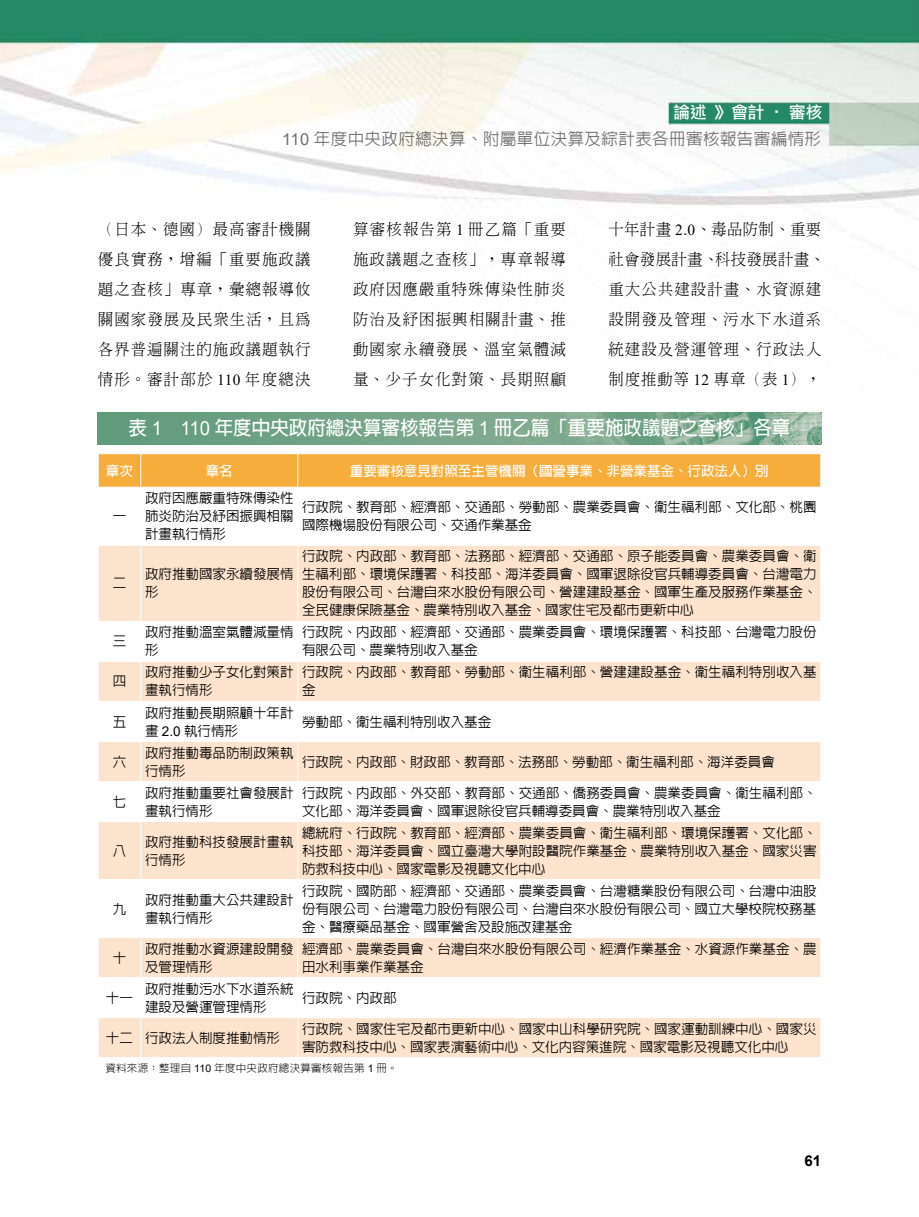
<style>
.page{position:relative;width:919px;height:1217px;background:#fff}
.page>*{position:absolute;margin:0;border:0;box-sizing:border-box;transform-origin:0 0}
.t1{font:700 19.5px "Lin Gothic";color:#fff;scale:.95 1}
.t2{font:500 16.5px "Lin Gothic";letter-spacing:.025em;color:#727171}
.t3{font:16.5px "DF Li Hei Md WIN BF";color:#fff}
.t4{font:300 15.3px/30px "Inn Ming";letter-spacing:.075em;color:#000;text-align:justify}
.t5{font:700 15px "Arial";color:#000}
.t6{font:500 13.5px/18px "Lin Gothic";color:#000}
.t7{font:700 13.5px "Lin Gothic";color:#fff}
.t8{font:300 10.5px "Lin Gothic";letter-spacing:.025em;color:#000}
.s1{font-family:"Arial";font-weight:400}
.s2{font-family:"Times New Roman";font-weight:400}
</style>
<div class="page">
<img style="left:0;top:0;width:918px;height:488px">
<img style="left:98px;top:412px;width:723px;height:32px">
<div style="left:99px;top:454px;width:721px;height:32px;background:#f6ad3c"></div>
<div style="left:99px;top:546px;width:721px;height:74px;background:#fce3cd"></div>
<svg style="left:99px;top:662px;width:721px;height:395px;fill:#fce3cd"></svg>
<hr style="left:98px;top:453px;width:43px;height:1px;background:#fff">
<hr style="left:98px;top:454px;width:1px;height:32px;background:#fff">
<hr style="left:141px;top:453px;width:157px;height:1px;background:#fff">
<hr style="left:140px;top:454px;width:1px;height:32px;background:#fff">
<hr style="left:298px;top:453px;width:523px;height:1px;background:#fff">
<hr style="left:297px;top:454px;width:1px;height:32px;background:#fff">
<hr style="left:820px;top:454px;width:1px;height:32px;background:#fff">
<hr style="left:98px;top:486px;width:43px;height:1px;background:#fff">
<hr style="left:98px;top:487px;width:1px;height:57px;background:#fff">
<hr style="left:141px;top:486px;width:157px;height:1px;background:#fff">
<hr style="left:140px;top:487px;width:1px;height:57px;background:#fff">
<hr style="left:298px;top:486px;width:523px;height:1px;background:#fff">
<hr style="left:297px;top:487px;width:1px;height:57px;background:#fff">
<hr style="left:820px;top:487px;width:1px;height:57px;background:#fff">
<hr style="left:140px;top:545px;width:1px;height:75px;background:#fff">
<hr style="left:297px;top:545px;width:1px;height:75px;background:#fff">
<hr style="left:140px;top:661px;width:1px;height:39px;background:#fff">
<hr style="left:297px;top:661px;width:1px;height:39px;background:#fff">
<hr style="left:98px;top:700px;width:43px;height:1px;background:#fff">
<hr style="left:141px;top:700px;width:157px;height:1px;background:#fff">
<hr style="left:140px;top:701px;width:1px;height:39px;background:#fff">
<hr style="left:298px;top:700px;width:523px;height:1px;background:#fff">
<hr style="left:297px;top:701px;width:1px;height:39px;background:#fff">
<hr style="left:98px;top:740px;width:43px;height:1px;background:#fff">
<hr style="left:141px;top:740px;width:157px;height:1px;background:#fff">
<hr style="left:140px;top:741px;width:1px;height:39px;background:#fff">
<hr style="left:298px;top:740px;width:523px;height:1px;background:#fff">
<hr style="left:297px;top:741px;width:1px;height:39px;background:#fff">
<hr style="left:98px;top:780px;width:43px;height:1px;background:#fff">
<hr style="left:141px;top:780px;width:157px;height:1px;background:#fff">
<hr style="left:140px;top:781px;width:1px;height:40px;background:#fff">
<hr style="left:298px;top:780px;width:523px;height:1px;background:#fff">
<hr style="left:297px;top:781px;width:1px;height:40px;background:#fff">
<hr style="left:98px;top:821px;width:43px;height:1px;background:#fff">
<hr style="left:141px;top:821px;width:157px;height:1px;background:#fff">
<hr style="left:140px;top:821px;width:1px;height:58px;background:#fff">
<hr style="left:298px;top:821px;width:523px;height:1px;background:#fff">
<hr style="left:297px;top:821px;width:1px;height:58px;background:#fff">
<hr style="left:98px;top:879px;width:43px;height:1px;background:#fff">
<hr style="left:141px;top:879px;width:157px;height:1px;background:#fff">
<hr style="left:140px;top:879px;width:1px;height:58px;background:#fff">
<hr style="left:298px;top:879px;width:523px;height:1px;background:#fff">
<hr style="left:297px;top:879px;width:1px;height:58px;background:#fff">
<hr style="left:98px;top:937px;width:43px;height:1px;background:#fff">
<hr style="left:141px;top:937px;width:157px;height:1px;background:#fff">
<hr style="left:140px;top:937px;width:1px;height:40px;background:#fff">
<hr style="left:298px;top:937px;width:523px;height:1px;background:#fff">
<hr style="left:297px;top:937px;width:1px;height:40px;background:#fff">
<hr style="left:98px;top:977px;width:43px;height:1px;background:#fff">
<hr style="left:141px;top:977px;width:157px;height:1px;background:#fff">
<hr style="left:140px;top:977px;width:1px;height:40px;background:#fff">
<hr style="left:298px;top:977px;width:523px;height:1px;background:#fff">
<hr style="left:297px;top:977px;width:1px;height:40px;background:#fff">
<hr style="left:98px;top:1017px;width:43px;height:1px;background:#fff">
<hr style="left:141px;top:1017px;width:157px;height:1px;background:#fff">
<hr style="left:140px;top:1017px;width:1px;height:40px;background:#fff">
<hr style="left:298px;top:1017px;width:523px;height:1px;background:#fff">
<hr style="left:297px;top:1017px;width:1px;height:40px;background:#fff">
<p class="t3" style="left:673px;top:104px;width:150px">論述 》會計 ‧ 審核</p>
<p class="t2" style="left:282px;top:130px;width:540px"><span class="s1">110</span> 年度中央政府總決算、附屬單位決算及綜計表各冊審核報告審編情形</p>
<p class="t4" style="left:98px;top:214px;width:214px">（日本、德國）最高審計機關優良實務，增編「重要施政議題之查核」專章，彙總報導攸關國家發展及民眾生活，且為各界普遍關注的施政議題執行情形。審計部於 <span class="s2">110</span> 年度總決</p>
<p class="t4" style="left:353px;top:214px;width:214px">算審核報告第 <span class="s2">1</span> 冊乙篇「重要施政議題之查核」，專章報導政府因應嚴重特殊傳染性肺炎防治及紓困振興相關計畫、推動國家永續發展、溫室氣體減量、少子女化對策、長期照顧</p>
<p class="t4" style="left:608px;top:214px;width:218px;text-align:left">十年計畫 <span class="s2">2.0</span>、毒品防制、重要社會發展計畫、科技發展計畫、重大公共建設計畫、水資源建設開發及管理、污水下水道系統建設及營運管理、行政法人制度推動等 <span class="s2">12</span> 專章（表 <span class="s2">1</span>），</p>
<p class="t1" style="left:128px;top:417px;width:698px">表 <span class="s1">1 110</span> 年度中央政府總決算審核報告第 <span class="s1">1</span> 冊乙篇「重要施政議題之查核」各章</p>
<p class="t7" style="left:106px;top:463px;width:28px">章次</p>
<p class="t7" style="left:206px;top:463px;width:28px">章名</p>
<p class="t7" style="left:350px;top:463px;width:420px">重要審核意見對照至主管機關（國營事業、非營業基金、行政法人）別</p>
<p class="t6" style="left:113px;top:507px;width:15px">一</p>
<p class="t6" style="left:145px;top:489px;width:150px;text-align:justify">政府因應嚴重特殊傳染性肺炎防治及紓困振興相關計畫執行情形</p>
<p class="t6" style="left:302px;top:498px;width:516px">行政院、教育部、經濟部、交通部、勞動部、農業委員會、衛生福利部、文化部、桃園國際機場股份有限公司、交通作業基金</p>
<p class="t6" style="left:113px;top:574px;width:15px">二</p>
<p class="t6" style="left:145px;top:565px;width:150px">政府推動國家永續發展情形</p>
<p class="t6" style="left:302px;top:547px;width:516px;text-align:justify">行政院、內政部、教育部、法務部、經濟部、交通部、原子能委員會、農業委員會、衛生福利部、環境保護署、科技部、海洋委員會、國軍退除役官兵輔導委員會、台灣電力股份有限公司、台灣自來水股份有限公司、營建建設基金、國軍生產及服務作業基金、全民健康保險基金、農業特別收入基金、國家住宅及都市更新中心</p>
<p class="t6" style="left:113px;top:632px;width:15px">三</p>
<p class="t6" style="left:145px;top:623px;width:150px">政府推動溫室氣體減量情形</p>
<p class="t6" style="left:302px;top:623px;width:516px">行政院、內政部、經濟部、交通部、農業委員會、環境保護署、科技部、台灣電力股份有限公司、農業特別收入基金</p>
<p class="t6" style="left:113px;top:672px;width:15px">四</p>
<p class="t6" style="left:145px;top:663px;width:150px">政府推動少子女化對策計畫執行情形</p>
<p class="t6" style="left:302px;top:663px;width:516px">行政院、內政部、教育部、勞動部、衛生福利部、營建建設基金、衛生福利特別收入基金</p>
<p class="t6" style="left:113px;top:712px;width:15px">五</p>
<p class="t6" style="left:145px;top:703px;width:150px">政府推動長期照顧十年計畫 <span class="s1">2.0</span> 執行情形</p>
<p class="t6" style="left:302px;top:712px;width:190px">勞動部、衛生福利特別收入基金</p>
<p class="t6" style="left:113px;top:752px;width:15px">六</p>
<p class="t6" style="left:145px;top:743px;width:150px">政府推動毒品防制政策執行情形</p>
<p class="t6" style="left:302px;top:752px;width:474px">行政院、內政部、財政部、教育部、法務部、勞動部、衛生福利部、海洋委員會</p>
<p class="t6" style="left:113px;top:792px;width:15px">七</p>
<p class="t6" style="left:145px;top:783px;width:150px">政府推動重要社會發展計畫執行情形</p>
<p class="t6" style="left:302px;top:783px;width:516px">行政院、內政部、外交部、教育部、交通部、僑務委員會、農業委員會、衛生福利部、文化部、海洋委員會、國軍退除役官兵輔導委員會、農業特別收入基金</p>
<p class="t6" style="left:113px;top:841px;width:15px">八</p>
<p class="t6" style="left:145px;top:832px;width:150px">政府推動科技發展計畫執行情形</p>
<p class="t6" style="left:302px;top:823px;width:516px;text-align:justify">總統府、行政院、教育部、經濟部、農業委員會、衛生福利部、環境保護署、文化部、科技部、海洋委員會、國立臺灣大學附設醫院作業基金、農業特別收入基金、國家災害防救科技中心、國家電影及視聽文化中心</p>
<p class="t6" style="left:113px;top:899px;width:15px">九</p>
<p class="t6" style="left:145px;top:890px;width:150px">政府推動重大公共建設計畫執行情形</p>
<p class="t6" style="left:302px;top:881px;width:516px;text-align:justify">行政院、國防部、經濟部、交通部、農業委員會、台灣糖業股份有限公司、台灣中油股份有限公司、台灣電力股份有限公司、台灣自來水股份有限公司、國立大學校院校務基金、醫療藥品基金、國軍營舍及設施改建基金</p>
<p class="t6" style="left:113px;top:948px;width:15px">十</p>
<p class="t6" style="left:145px;top:939px;width:150px">政府推動水資源建設開發及管理情形</p>
<p class="t6" style="left:302px;top:939px;width:516px">經濟部、農業委員會、台灣自來水股份有限公司、經濟作業基金、水資源作業基金、農田水利事業作業基金</p>
<p class="t6" style="left:106px;top:988px;width:28px">十一</p>
<p class="t6" style="left:145px;top:979px;width:150px">政府推動污水下水道系統建設及營運管理情形</p>
<p class="t6" style="left:302px;top:988px;width:96px">行政院、內政部</p>
<p class="t6" style="left:106px;top:1028px;width:176px">十二 行政法人制度推動情形</p>
<p class="t6" style="left:302px;top:1019px;width:516px">行政院、國家住宅及都市更新中心、國家中山科學研究院、國家運動訓練中心、國家災害防救科技中心、國家表演藝術中心、文化內容策進院、國家電影及視聽文化中心</p>
<p class="t8" style="left:105px;top:1061px;width:294px">資料來源：整理自 <span class="s1">110</span> 年度中央政府總決算審核報告第 <span class="s1">1</span> 冊。</p>
<p class="t5" style="left:804px;top:1149px;width:18px">61</p>
</div>
